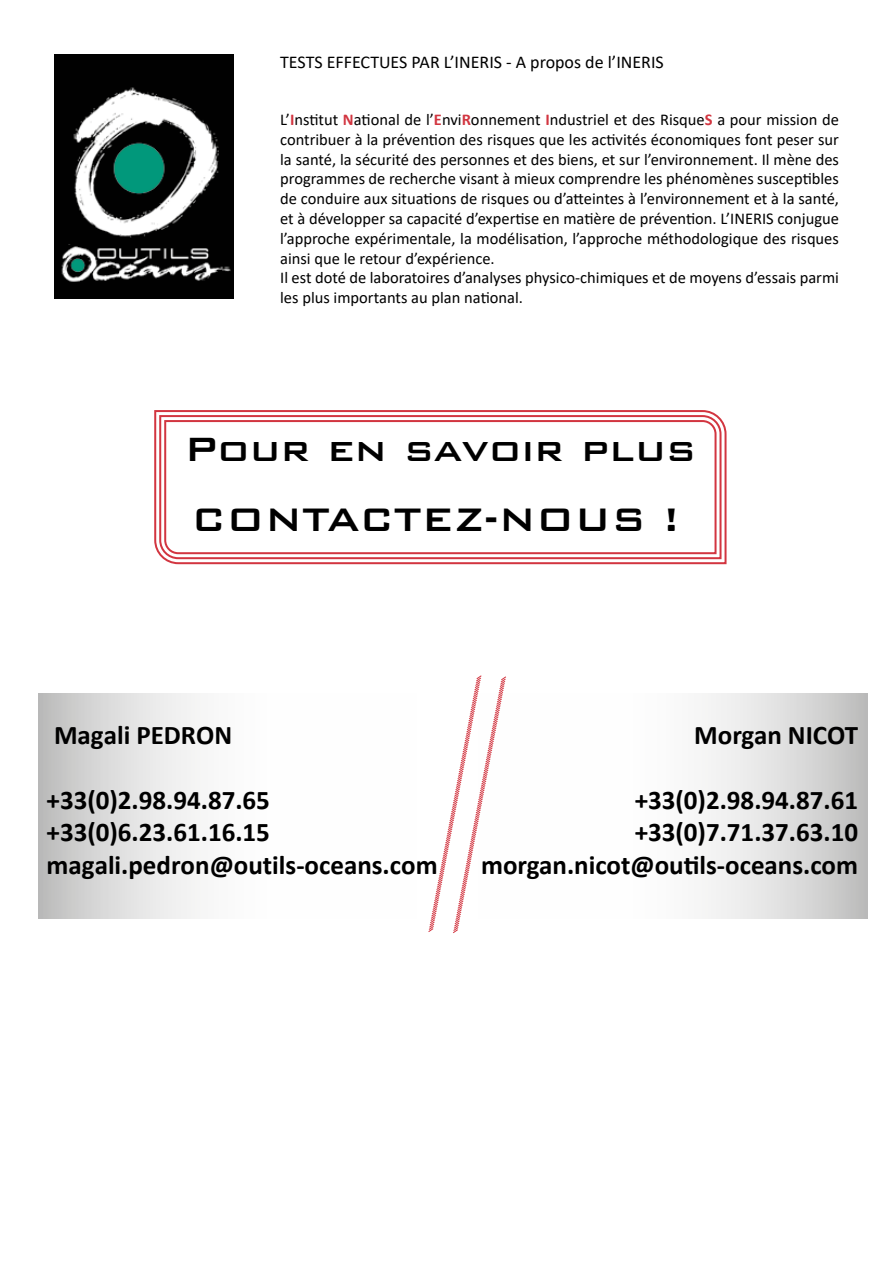
<style>
.page{position:relative;width:893px;height:1263px;background:#fff}
.page>*{position:absolute;margin:0;border:0;box-sizing:border-box;transform-origin:0 0}
.t1{font:500 45px "Bank Gothic BT";color:#000}
.t2{font:500 43.5px "Bank Gothic BT";color:#000}
.t3{font:700 27px/32.4px "Calibri";color:#000}
.t4{font:18px "Calibri";color:#000}
.t5{font:16.5px/19.8px "Calibri";color:#000}
.s1{font-weight:700;color:#d23540}
</style>
<div class="page">
<svg style="left:39px;top:693px;width:158px;height:225px"></svg>
<svg style="left:705px;top:693px;width:162px;height:225px"></svg>
<svg style="left:154px;top:410px;width:573px;height:155px"></svg>
<svg style="left:158px;top:414px;width:564px;height:146px"></svg>
<svg style="left:163px;top:419px;width:554px;height:136px"></svg>
<img style="left:54px;top:54px;width:179px;height:245px">
<svg style="left:428px;top:675px;width:78px;height:258px"></svg>
<p class="t4" style="left:280px;top:49px;width:385px">TESTS EFFECTUES PAR L’INERIS - A propos de l’INERIS</p>
<p class="t5" style="left:280px;top:109px;width:560px">L’<span class="s1">I</span>nstitut <span class="s1">N</span>ational de l’<span class="s1">E</span>nvi<span class="s1">R</span>onnement <span class="s1">I</span>ndustriel et des Risque<span class="s1">S</span> a pour mission de contribuer à la prévention des risques que les activités économiques font peser sur la santé, la sécurité des personnes et des biens, et sur l’environnement. Il mène des programmes de recherche visant à mieux comprendre les phénomènes susceptibles de conduire aux situations de risques ou d’atteintes à l’environnement et à la santé, et à développer sa capacité d’expertise en matière de prévention. L’INERIS conjugue l’approche expérimentale, la modélisation, l’approche méthodologique des risques ainsi que le retour d’expérience.<br>Il est doté de laboratoires d’analyses physico-chimiques et de moyens d’essais parmi les plus importants au plan national.</p>
<h1 class="t1" style="left:184px;top:424px;width:513px">Pour en savoir plus</h1>
<h2 class="t2" style="left:192px;top:496px;width:490px">CONTACTEZ-NOUS !</h2>
<h3 class="t3" style="left:54px;top:719px;width:180px">Magali PEDRON</h3>
<h3 class="t3" style="left:694px;top:719px;width:165px">Morgan NICOT</h3>
<h3 class="t3" style="left:47px;top:783px;width:393px">+33(0)2.98.94.87.65 +33(0)6.23.61.16.15 magali.pedron@outils-oceans.com</h3>
<h3 class="t3" style="left:481px;top:783px;width:378px;text-align:right">+33(0)2.98.94.87.61 +33(0)7.71.37.63.10 morgan.nicot@outils-oceans.com</h3>
</div>
